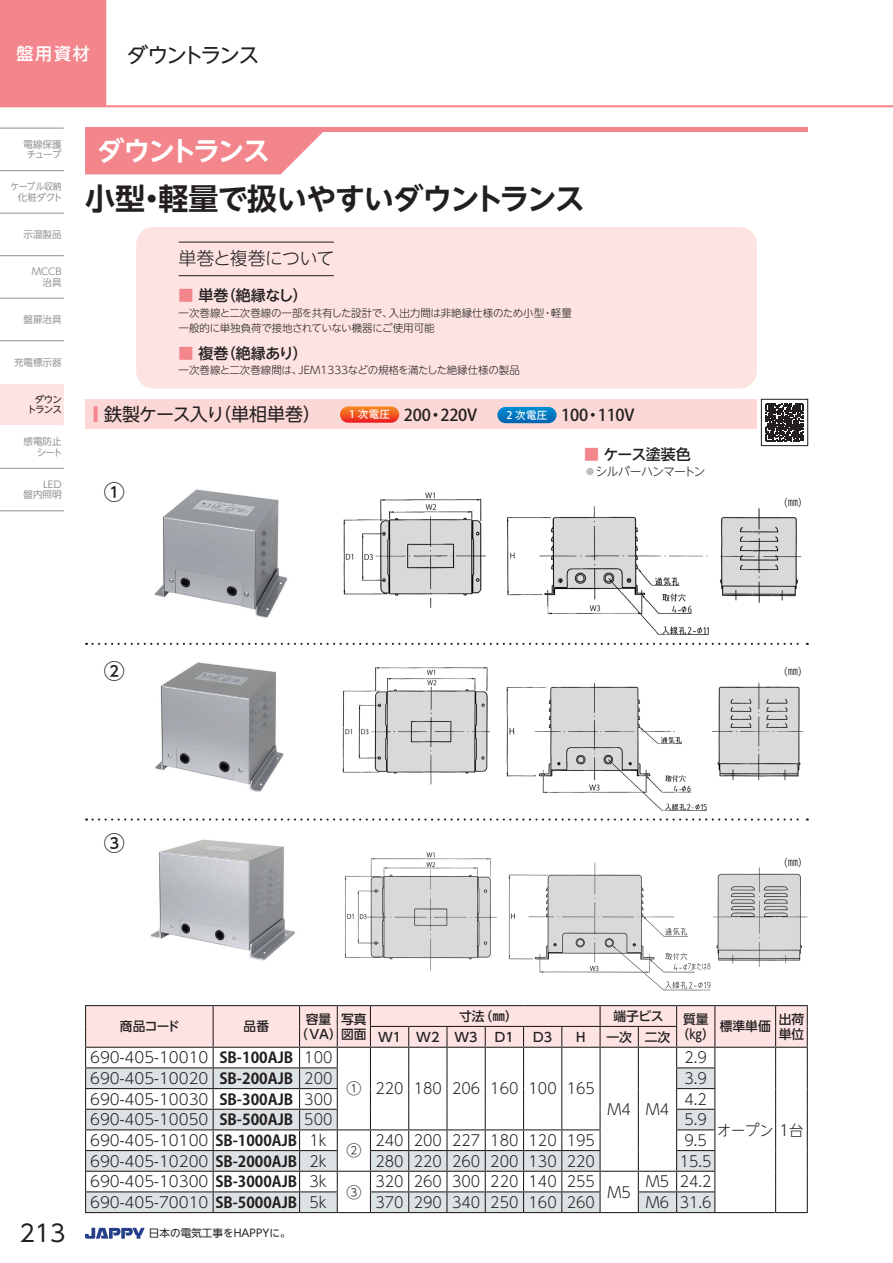
<style>
.page{position:relative;width:893px;height:1263px;background:#fff}
.page>*{position:absolute;margin:0;border:0;box-sizing:border-box;transform-origin:0 0}
.t1{font:700 30px "UD Shin Go NT Pro De";letter-spacing:-.035em;color:#231f20}
.t2{font:700 27px "UD Shin Go NT Pro De";letter-spacing:-.095em;color:#fff}
.t3{font:23.4px "UD Shin Go NT Pro";color:#231f20}
.t4{font:21px "UD Shin Go NT Pro";letter-spacing:-.105em;color:#231f20}
.t5{font:500 21px "UD Shin Go NT Pro";color:#231f20}
.t6{font:18px "UD Shin Go NT Pro";letter-spacing:-.04em;color:#231f20}
.t7{font:300 18px "UD Shin Go NT Pro";letter-spacing:-.045em;color:#231f20}
.t8{font:500 16.95px "UD Shin Go NT Pro";color:#fff}
.t9{font:500 16.2px "Koz Go Pro";letter-spacing:-.01em;color:#231f20}
.t10{font:300 15px "UD Shin Go NT Pro";color:#231f20}
.t11{font:300 15px "UD Shin Go NT Pro";color:#231f20;scale:.95 1}
.t12{font:500 15px "UD Shin Go NT Pro";letter-spacing:-.015em;color:#231f20}
.t13{font:300 15px "UD Shin Go NT Pro";color:#231f20;scale:.94 1}
.t14{font:500 12.75px/15px "UD Shin Go NT Pro";color:#231f20}
.t15{font:300 12px "UD Shin Go NT Pro";letter-spacing:-.08em;color:#231f20}
.t16{font:10.65px "UD Shin Go NT Pro";color:#231f20}
.t17{font:300 10.5px/15px "UD Shin Go NT Pro";color:#231f20}
.t18{font:9.45px/10.5px "UD Shin Go NT Pro";color:#939598;text-align:right}
.t19{font:9.45px/10.5px "UD Shin Go NT Pro";letter-spacing:-.03em;color:#939598;text-align:right;scale:.92 1}
.t20{font:9.45px/10.5px "UD Shin Go NT Pro";letter-spacing:-.03em;color:#939598;text-align:center}
.t21{font:9.45px/10.5px "UD Shin Go NT Pro";letter-spacing:-.105em;color:#231f20;text-align:right}
.s1{color:#f3858d}
.s2{font-weight:400;color:#bcbdc0}
.s3{font-family:"Koz Go Pr 6 N";font-weight:700}
</style>
<div class="page">
<svg style="left:85px;top:1228px;width:60px;height:11px"></svg>
<div style="left:0;top:0;width:106px;height:105px;background:#f3858d"></div>
<hr style="left:0;top:105px;width:106px;height:2px;background:#f3858d">
<hr style="left:106px;top:105px;width:787px;height:2px;background:#f3858d">
<hr style="left:0;top:213px;width:64px;height:1px;background:#939598">
<hr style="left:0;top:255px;width:64px;height:1px;background:#939598">
<hr style="left:0;top:298px;width:64px;height:1px;background:#939598">
<hr style="left:0;top:340px;width:64px;height:1px;background:#939598">
<hr style="left:0;top:468px;width:64px;height:1px;background:#939598">
<hr style="left:0;top:128px;width:64px;height:1px;background:#939598">
<hr style="left:0;top:510px;width:64px;height:1px;background:#939598">
<hr style="left:0;top:170px;width:64px;height:1px;background:#939598">
<div style="left:0;top:384px;width:64px;height:41px;background:#fde3e2"></div>
<div style="left:85px;top:399px;width:672px;height:30px;background:#fbd7d6"></div>
<div style="left:136px;top:227px;width:621px;height:162px;background:#fde3e2;border-radius:17px"></div>
<hr style="left:179px;top:275px;width:155px;height:1px;background:#231f20">
<hr style="left:179px;top:242px;width:155px;height:1px;background:#231f20">
<svg style="left:340px;top:406px;width:59px;height:17px"></svg>
<svg style="left:497px;top:407px;width:60px;height:16px"></svg>
<hr style="left:85px;top:1212px;width:128px;height:1px;background:#231f20">
<hr style="left:213px;top:1212px;width:87px;height:1px;background:#231f20">
<hr style="left:300px;top:1212px;width:37px;height:1px;background:#231f20">
<hr style="left:337px;top:1212px;width:33px;height:1px;background:#231f20">
<hr style="left:370px;top:1212px;width:39px;height:1px;background:#231f20">
<hr style="left:409px;top:1212px;width:38px;height:1px;background:#231f20">
<hr style="left:447px;top:1212px;width:38px;height:1px;background:#231f20">
<hr style="left:485px;top:1212px;width:39px;height:1px;background:#231f20">
<hr style="left:524px;top:1212px;width:38px;height:1px;background:#231f20">
<hr style="left:562px;top:1212px;width:38px;height:1px;background:#231f20">
<hr style="left:600px;top:1212px;width:38px;height:1px;background:#231f20">
<hr style="left:638px;top:1212px;width:39px;height:1px;background:#231f20">
<hr style="left:677px;top:1212px;width:38px;height:1px;background:#231f20">
<hr style="left:715px;top:1212px;width:61px;height:1px;background:#231f20">
<hr style="left:776px;top:1212px;width:32px;height:1px;background:#231f20">
<svg style="left:85px;top:1005px;width:723px;height:207px"></svg>
<hr style="left:370px;top:1047px;width:39px;height:1px;background:#231f20">
<hr style="left:409px;top:1047px;width:38px;height:1px;background:#231f20">
<hr style="left:447px;top:1047px;width:38px;height:1px;background:#231f20">
<hr style="left:485px;top:1047px;width:39px;height:1px;background:#231f20">
<hr style="left:524px;top:1047px;width:38px;height:1px;background:#231f20">
<hr style="left:562px;top:1047px;width:38px;height:1px;background:#231f20">
<svg style="left:86px;top:643px;width:722px;height:2px"></svg>
<svg style="left:86px;top:818px;width:722px;height:3px"></svg>
<img style="left:154px;top:489px;width:134px;height:129px">
<img style="left:155px;top:662px;width:129px;height:130px">
<img style="left:150px;top:839px;width:145px;height:122px">
<img style="left:506px;top:507px;width:203px;height:128px">
<img style="left:719px;top:508px;width:83px;height:95px">
<img style="left:343px;top:492px;width:143px;height:116px">
<img style="left:506px;top:683px;width:201px;height:128px">
<img style="left:712px;top:682px;width:92px;height:99px">
<img style="left:342px;top:667px;width:147px;height:117px">
<img style="left:713px;top:867px;width:95px;height:100px">
<img style="left:508px;top:862px;width:203px;height:128px">
<svg style="left:688px;top:962px;width:22px;height:8px"></svg>
<img style="left:344px;top:852px;width:153px;height:119px">
<hr style="left:85px;top:128px;width:723px;height:4px;background:#f3858d">
<svg style="left:85px;top:132px;width:238px;height:42px;background:#f48f96"></svg>
<svg style="left:765px;top:403px;width:39px;height:39px"></svg>
<svg style="left:766px;top:404px;width:37px;height:37px"></svg>
<div style="left:761px;top:399px;width:47px;height:47px;border:1px solid #231f20"></div>
<p class="t8" style="left:17px;top:39px;width:75px">盤用資材</p>
<h3 class="t4" style="left:127px;top:38px;width:134px">ダウントランス</h3>
<p class="t20" style="left:24px;top:139px;width:40px">電線保護チューブ</p>
<p class="t19" style="left:11px;top:181px;width:58px">ケーブル収納化粧ダクト</p>
<p class="t18" style="left:24px;top:229px;width:40px">示温製品</p>
<p class="t18" style="left:32px;top:266px;width:31px">MCCB治具</p>
<p class="t18" style="left:24px;top:314px;width:40px">盤扉治具</p>
<p class="t18" style="left:14px;top:356px;width:49px">充電標示器</p>
<p class="t21" style="left:27px;top:394px;width:36px">ダウントランス</p>
<p class="t18" style="left:24px;top:436px;width:41px">感電防止シート</p>
<p class="t18" style="left:24px;top:479px;width:40px">LED<br>盤内照明</p>
<h2 class="t2" style="left:98px;top:129px;width:174px">ダウントランス</h2>
<h1 class="t1" style="left:85px;top:174px;width:501px">小型・軽量で扱いやすいダウントランス</h1>
<p class="t7" style="left:179px;top:244px;width:157px">単巻と複巻について</p>
<p class="t12" style="left:179px;top:283px;width:131px"><span class="s1">■</span> 単巻（絶縁なし）</p>
<p class="t17" style="left:179px;top:305px;width:395px">一次巻線と二次巻線の一部を共有した設計で、入出力間は非絶縁仕様のため小型・軽量一般的に単独負荷で接地されていない機器にご使用可能</p>
<p class="t17" style="left:179px;top:362px;width:343px">一次巻線と二次巻線間は、JEM1333などの規格を満たした絶縁仕様の製品</p>
<p class="t12" style="left:179px;top:341px;width:131px"><span class="s1">■</span> 複巻（絶縁あり）</p>
<p class="t6" style="left:94px;top:399px;width:229px"><span class="s1">■</span> 鉄製ケース入り（単相単巻）</p>
<h3 class="t5" style="left:104px;top:475px;width:22px">①</h3>
<p class="t9" style="left:349px;top:404px;width:130px"><sup>1</sup> <sup>次電圧</sup> 200・220V</p>
<p class="t9" style="left:506px;top:405px;width:130px"><sup>2</sup> <sup>次電圧</sup> 100・110V</p>
<p class="t12" style="left:584px;top:442px;width:108px"><span class="s1">■</span> ケース塗装色</p>
<p class="t15" style="left:584px;top:462px;width:123px"><span class="s2">⿟</span>シルバーハンマートン</p>
<h3 class="t5" style="left:104px;top:654px;width:22px">②</h3>
<h3 class="t5" style="left:104px;top:826px;width:22px">③</h3>
<p class="t17" style="left:784px;top:494px;width:20px">(㎜)</p>
<p class="t17" style="left:784px;top:663px;width:20px">(㎜)</p>
<p class="t17" style="left:784px;top:854px;width:20px">(㎜)</p>
<p class="t14" style="left:341px;top:1011px;width:27px">写真</p>
<p class="t14" style="left:459px;top:1008px;width:60px">寸法（㎜）</p>
<p class="t14" style="left:613px;top:1008px;width:52px">端子ビス</p>
<p class="t14" style="left:677px;top:1011px;width:40px;text-align:center">質量（㎏）</p>
<p class="t14" style="left:720px;top:1018px;width:52px">標準単価</p>
<p class="t14" style="left:120px;top:1018px;width:62px">商品コード</p>
<p class="t14" style="left:244px;top:1018px;width:27px">品番</p>
<p class="t14" style="left:295px;top:1011px;width:73px;text-indent:11px">容量（VA）図面</p>
<p class="t14" style="left:779px;top:1011px;width:27px">出荷</p>
<p class="t14" style="left:378px;top:1029px;width:101px">W1 W2 W3</p>
<p class="t14" style="left:495px;top:1029px;width:20px">D1</p>
<p class="t14" style="left:533px;top:1029px;width:20px">D3</p>
<p class="t14" style="left:576px;top:1029px;width:11px">H</p>
<p class="t14" style="left:606px;top:1029px;width:65px">一次 二次</p>
<p class="t14" style="left:779px;top:1026px;width:27px">単位</p>
<p class="t10" style="left:90px;top:1045px;width:244px">690-405-10010 <span class="s3">SB-100AJB</span> 100</p>
<p class="t11" style="left:684px;top:1045px;width:25px">2.9</p>
<p class="t10" style="left:90px;top:1066px;width:244px">690-405-10020 <span class="s3">SB-200AJB</span> 200</p>
<p class="t11" style="left:684px;top:1066px;width:25px">3.9</p>
<p class="t10" style="left:90px;top:1087px;width:244px">690-405-10030 <span class="s3">SB-300AJB</span> 300</p>
<p class="t11" style="left:684px;top:1087px;width:25px">4.2</p>
<p class="t10" style="left:90px;top:1107px;width:244px">690-405-10050 <span class="s3">SB-500AJB</span> 500</p>
<p class="t11" style="left:684px;top:1107px;width:25px">5.9</p>
<p class="t10" style="left:90px;top:1128px;width:239px">690-405-10100 <span class="s3">SB-1000AJB</span> 1k</p>
<p class="t10" style="left:346px;top:1138px;width:16px">②</p>
<p class="t10" style="left:346px;top:1076px;width:250px">① 220 180 206 160 100 165</p>
<p class="t11" style="left:607px;top:1097px;width:66px">M4 M4</p>
<p class="t13" style="left:717px;top:1118px;width:93px">オープン 1台</p>
<p class="t11" style="left:375px;top:1128px;width:233px">240 200 227 180 120 195</p>
<p class="t11" style="left:684px;top:1128px;width:25px">9.5</p>
<p class="t10" style="left:90px;top:1149px;width:239px">690-405-10200 <span class="s3">SB-2000AJB</span> 2k</p>
<p class="t11" style="left:375px;top:1149px;width:233px">280 220 260 200 130 220</p>
<p class="t11" style="left:680px;top:1149px;width:35px">15.5</p>
<p class="t10" style="left:90px;top:1169px;width:239px">690-405-10300 <span class="s3">SB-3000AJB</span> 3k</p>
<p class="t10" style="left:346px;top:1180px;width:16px">③</p>
<p class="t11" style="left:375px;top:1169px;width:233px">320 260 300 220 140 255</p>
<p class="t11" style="left:646px;top:1169px;width:71px">M5 24.2</p>
<p class="t11" style="left:607px;top:1180px;width:26px">M5</p>
<p class="t10" style="left:90px;top:1190px;width:239px">690-405-70010 <span class="s3">SB-5000AJB</span> 5k</p>
<p class="t11" style="left:375px;top:1190px;width:233px">370 290 340 250 160 260</p>
<p class="t11" style="left:646px;top:1190px;width:71px">M6 31.6</p>
<h3 class="t3" style="left:19px;top:1214px;width:48px">213</h3>
<p class="t16" style="left:149px;top:1224px;width:143px">日本の電気工事をHAPPYに。</p>
</div>
